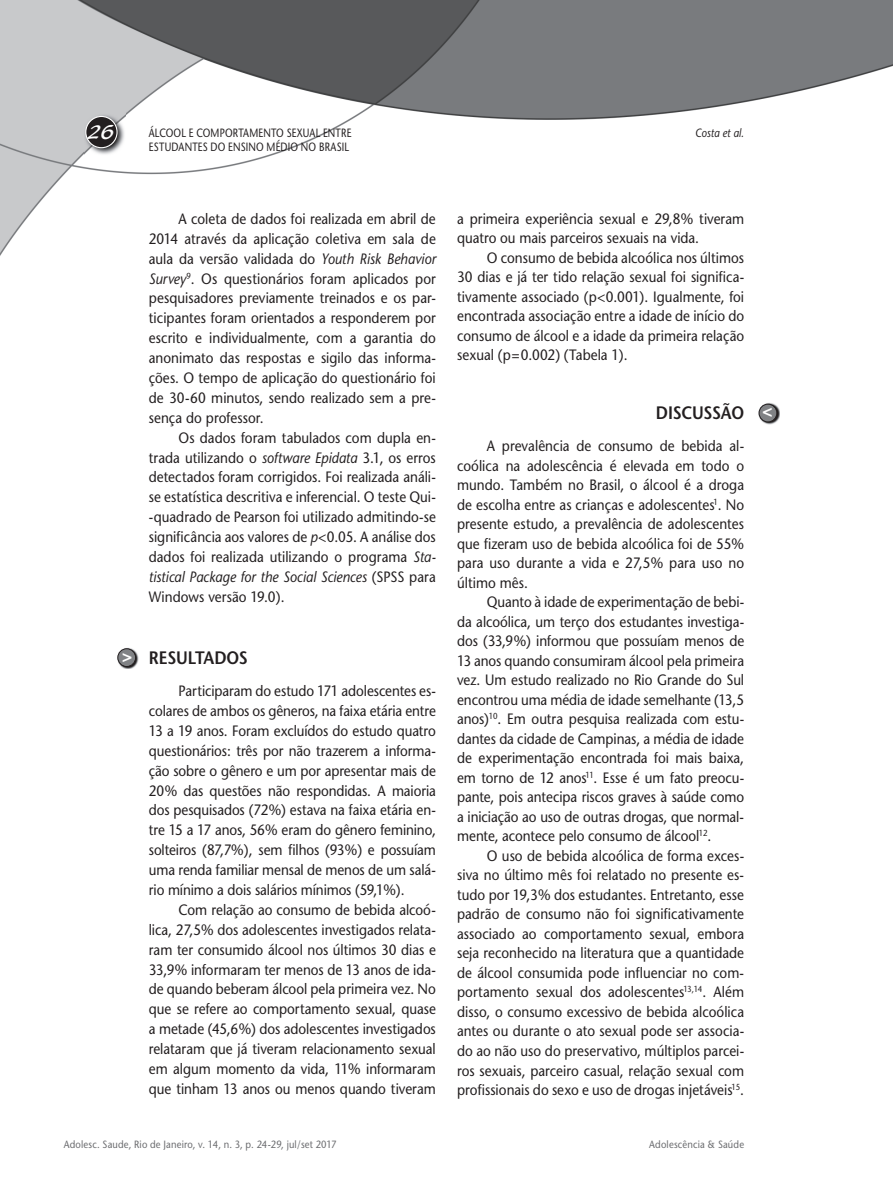
<style>
.page{position:relative;width:893px;height:1191px;background:#fff}
.page>*{position:absolute;margin:0;border:0;box-sizing:border-box;transform-origin:0 0}
.t1{font:21px "Blacklight D";color:#fff}
.t2{font:600 18px "Stone Sans";letter-spacing:-.015em;color:#231f20;scale:.9 1}
.t3{font:700 17.25px "Helvetica";color:#fff}
.t4{font:15px/19.5px "Stone Sans";color:#231f20;text-align:justify;scale:.9 1}
.t5{font:12px "Stone Sans";letter-spacing:.02em;color:#231f20;scale:.8 1}
.t6{font:italic 12px "Stone Sans";color:#231f20;scale:.85 1}
.t7{font:10.5px "Stone Sans";letter-spacing:.02em;color:#6c6d70;scale:.9 1}
.s1{font-style:italic}
</style>
<div class="page">
<img style="left:0;top:0;width:893px;height:669px">
<img style="left:84px;top:114px;width:41px;height:42px">
<div style="left:86px;top:116px;width:31px;height:32px;background:#231f20;border-radius:50%"></div>
<div style="left:85px;top:116px;width:33px;height:32px;border:1px solid #fff;border-radius:50%"></div>
<img style="left:759px;top:403px;width:21px;height:21px">
<div style="left:759px;top:404px;width:18px;height:18px;background:#808285;border-radius:50%"></div>
<div style="left:759px;top:404px;width:18px;height:18px;border:1px solid #231f20;border-radius:50%"></div>
<img style="left:118px;top:647px;width:21px;height:21px">
<div style="left:118px;top:648px;width:18px;height:18px;background:#808285;border-radius:50%"></div>
<div style="left:117px;top:648px;width:19px;height:19px;border:1px solid #231f20;border-radius:50%"></div>
<h1 class="t1" style="left:88px;top:119px;width:28px">26</h1>
<p class="t5" style="left:149px;top:125px;width:255px">ÁLCOOL E COMPORTAMENTO SEXUAL ENTRE</p>
<p class="t6" style="left:695px;top:125px;width:59px">Costa et al.</p>
<p class="t5" style="left:149px;top:140px;width:252px">ESTUDANTES DO ENSINO MÉDIO NO BRASIL</p>
<p class="t4" style="left:149px;top:209px;width:320px;line-height:20px;text-indent:30px">A coleta de dados foi realizada em abril de 2014 através da aplicação coletiva em sala de aula da versão validada do <span class="s1">Youth Risk Behavior Survey</span><sup>9</sup>. Os questionários foram aplicados por pesquisadores previamente treinados e os par&shy;ticipantes foram orientados a responderem por escrito e individualmente, com a garantia do anonimato das respostas e sigilo das informa&shy;ções. O tempo de aplicação do questionário foi de 30-60 minutos, sendo realizado sem a pre&shy;sença do professor.</p>
<p class="t4" style="left:149px;top:427px;width:320px;text-indent:30px">Os dados foram tabulados com dupla en&shy;trada utilizando o <span class="s1">software Epidata</span> 3.1, os erros detectados foram corrigidos. Foi realizada análi&shy;se estatística descritiva e inferencial. O teste Qui--quadrado de Pearson foi utilizado admitindo-se significância aos valores de <span class="s1">p</span>&lt;0.05. A análise dos dados foi realizada utilizando o programa <span class="s1">Sta&shy;tistical Package for the Social Sciences</span> (SPSS para Windows versão 19.0).</p>
<p class="t3" style="left:122px;top:645px;width:12px">&gt;</p>
<p class="t2" style="left:149px;top:646px;width:112px">RESULTADOS</p>
<p class="t4" style="left:149px;top:681px;width:320px;text-indent:30px">Participaram do estudo 171 adolescentes es&shy;colares de ambos os gêneros, na faixa etária entre 13 a 19 anos. Foram excluídos do estudo quatro questionários: três por não trazerem a informa&shy;ção sobre o gênero e um por apresentar mais de 20% das questões não respondidas. A maioria dos pesquisados (72%) estava na faixa etária en&shy;tre 15 a 17 anos, 56% eram do gênero feminino, solteiros (87,7%), sem filhos (93%) e possuíam uma renda familiar mensal de menos de um salá&shy;rio mínimo a dois salários mínimos (59,1%).</p>
<p class="t4" style="left:149px;top:899px;width:320px;line-height:20px;text-indent:30px">Com relação ao consumo de bebida alcoó&shy;lica, 27,5% dos adolescentes investigados relata&shy;ram ter consumido álcool nos últimos 30 dias e 33,9% informaram ter menos de 13 anos de ida&shy;de quando beberam álcool pela primeira vez. No que se refere ao comportamento sexual, quase a metade (45,6%) dos adolescentes investigados relataram que já tiveram relacionamento sexual em algum momento da vida, 11% informaram que tinham 13 anos ou menos quando tiveram</p>
<p class="t4" style="left:457px;top:209px;width:320px">a primeira experiência sexual e 29,8% tiveram quatro ou mais parceiros sexuais na vida.</p>
<p class="t4" style="left:457px;top:248px;width:320px;text-indent:30px">O consumo de bebida alcoólica nos últimos 30 dias e já ter tido relação sexual foi significa&shy;tivamente associado (p&lt;0.001). Igualmente, foi encontrada associação entre a idade de início do consumo de álcool e a idade da primeira relação sexual (p=0.002) (Tabela 1).</p>
<p class="t2" style="left:656px;top:402px;width:99px">DISCUSSÃO</p>
<p class="t4" style="left:457px;top:436px;width:320px;text-indent:30px">A prevalência de consumo de bebida al&shy;coólica na adolescência é elevada em todo o mundo. Também no Brasil, o álcool é a droga de escolha entre as crianças e adolescentes<sup>1</sup>. No presente estudo, a prevalência de adolescentes que fizeram uso de bebida alcoólica foi de 55% para uso durante a vida e 27,5% para uso no último mês.</p>
<p class="t4" style="left:457px;top:592px;width:320px;text-indent:30px">Quanto à idade de experimentação de bebi&shy;da alcoólica, um terço dos estudantes investiga&shy;dos (33,9%) informou que possuíam menos de 13 anos quando consumiram álcool pela primeira vez. Um estudo realizado no Rio Grande do Sul encontrou uma média de idade semelhante (13,5 anos)<sup>10</sup>. Em outra pesquisa realizada com estu&shy;dantes da cidade de Campinas, a média de idade de experimentação encontrada foi mais baixa, em torno de 12 anos<sup>11</sup>. Esse é um fato preocu&shy;pante, pois antecipa riscos graves à saúde como a iniciação ao uso de outras drogas, que normal&shy;mente, acontece pelo consumo de álcool<sup>12</sup>.</p>
<p class="t4" style="left:457px;top:846px;width:320px;text-indent:30px">O uso de bebida alcoólica de forma exces&shy;siva no último mês foi relatado no presente es&shy;tudo por 19,3% dos estudantes. Entretanto, esse padrão de consumo não foi significativamente associado ao comportamento sexual, embora seja reconhecido na literatura que a quantidade de álcool consumida pode influenciar no com&shy;portamento sexual dos adolescentes<sup>13,14</sup>. Além disso, o consumo excessivo de bebida alcoólica antes ou durante o ato sexual pode ser associa&shy;do ao não uso do preservativo, múltiplos parcei&shy;ros sexuais, parceiro casual, relação sexual com profissionais do sexo e uso de drogas injetáveis<sup>15</sup>.</p>
<p class="t7" style="left:64px;top:1137px;width:305px">Adolesc. Saude, Rio de Janeiro, v. 14, n. 3, p. 24-29, jul/set 2017</p>
<p class="t7" style="left:649px;top:1137px;width:107px">Adolescência &amp; Saúde</p>
<p class="t3" style="left:772px;top:425px;width:12px;rotate:-180deg">&gt;</p>
</div>
